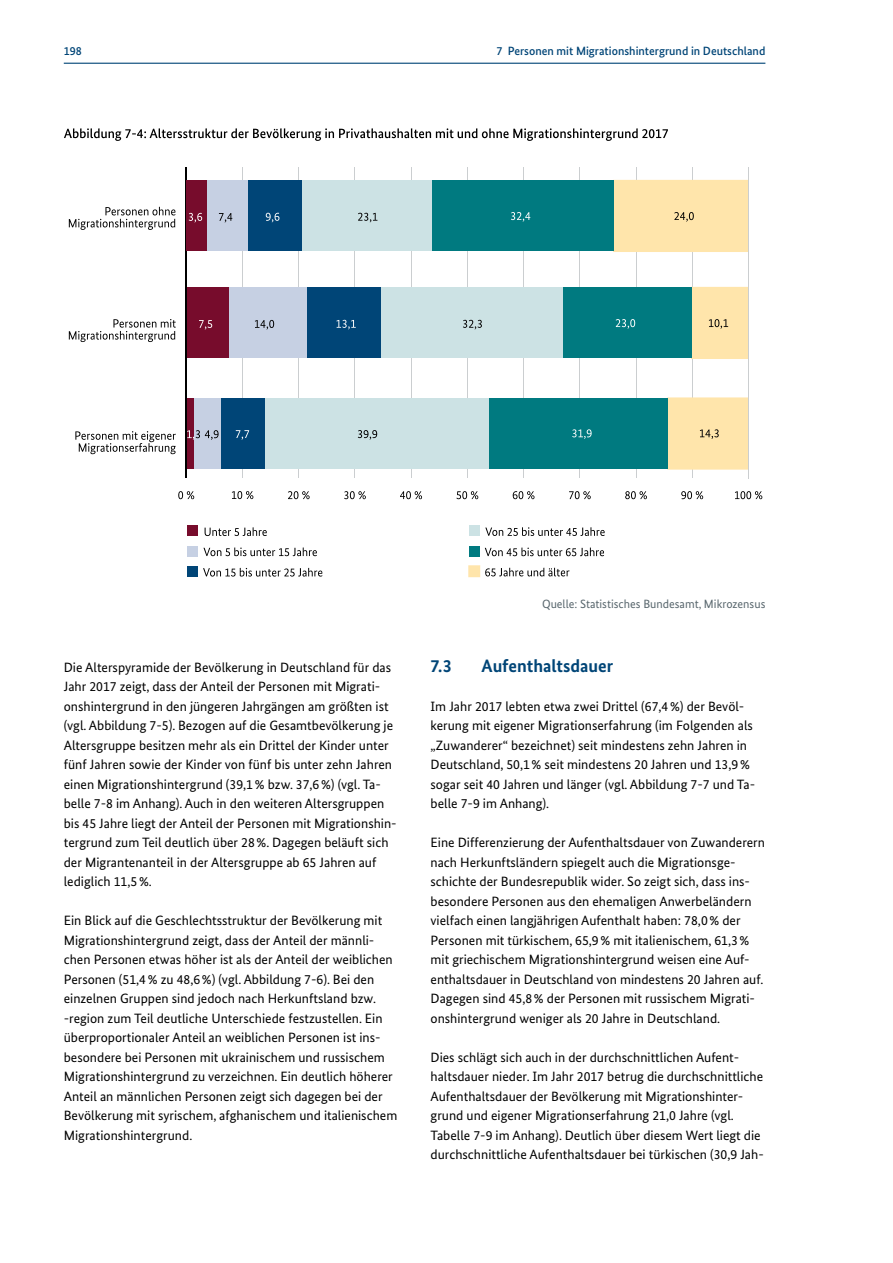
<style>
.page{position:relative;width:893px;height:1263px;background:#fff}
.page>*{position:absolute;margin:0;border:0;box-sizing:border-box;transform-origin:0 0}
.t1{font:700 18px "Bundes Sans";color:#004577}
.t2{font:13.5px/19.5px "Bundes Sans";color:#000}
.t3{font:500 12px "Bundes Sans";color:#004577}
.t4{font:12px "Bundes Sans";color:#58666d}
</style>
<div class="page">
<hr style="left:64px;top:63px;width:701px;height:1px;background:#004577">
<div style="left:469px;top:546px;width:10px;height:10px;background:#007a80"></div>
<svg style="left:485px;top:547px;width:119px;height:9px"></svg>
<svg style="left:468px;top:565px;width:101px;height:12px"></svg>
<div style="left:187px;top:525px;width:10px;height:11px;background:#770c2c"></div>
<svg style="left:205px;top:527px;width:62px;height:9px"></svg>
<div style="left:469px;top:525px;width:10px;height:11px;background:#cce2e4"></div>
<svg style="left:485px;top:527px;width:120px;height:9px"></svg>
<div style="left:187px;top:546px;width:10px;height:10px;background:#c6d0e3"></div>
<svg style="left:203px;top:547px;width:114px;height:9px"></svg>
<div style="left:187px;top:566px;width:10px;height:10px;background:#004577"></div>
<svg style="left:203px;top:568px;width:119px;height:9px"></svg>
<svg style="left:178px;top:491px;width:16px;height:8px"></svg>
<svg style="left:232px;top:491px;width:21px;height:8px"></svg>
<svg style="left:288px;top:491px;width:474px;height:8px"></svg>
<hr style="left:242px;top:167px;width:1px;height:311px;background:#cbced0">
<hr style="left:298px;top:167px;width:1px;height:311px;background:#cbced0">
<hr style="left:355px;top:167px;width:1px;height:311px;background:#cbced0">
<hr style="left:411px;top:167px;width:1px;height:311px;background:#cbced0">
<hr style="left:467px;top:167px;width:1px;height:311px;background:#cbced0">
<hr style="left:523px;top:167px;width:1px;height:311px;background:#cbced0">
<hr style="left:579px;top:167px;width:1px;height:311px;background:#cbced0">
<hr style="left:636px;top:167px;width:1px;height:311px;background:#cbced0">
<hr style="left:692px;top:167px;width:1px;height:311px;background:#cbced0">
<hr style="left:748px;top:167px;width:1px;height:311px;background:#cbced0">
<div style="left:489px;top:398px;width:179px;height:71px;background:#007a80"></div>
<div style="left:562px;top:288px;width:130px;height:70px;background:#007a80"></div>
<div style="left:264px;top:398px;width:225px;height:71px;background:#cce2e4"></div>
<div style="left:381px;top:288px;width:181px;height:70px;background:#cce2e4"></div>
<div style="left:221px;top:398px;width:43px;height:71px;background:#004577"></div>
<div style="left:307px;top:288px;width:74px;height:70px;background:#004577"></div>
<div style="left:194px;top:398px;width:27px;height:71px;background:#c6d0e3"></div>
<div style="left:228px;top:288px;width:79px;height:70px;background:#c6d0e3"></div>
<div style="left:186px;top:398px;width:8px;height:71px;background:#770c2c"></div>
<div style="left:186px;top:288px;width:42px;height:70px;background:#770c2c"></div>
<svg style="left:75px;top:431px;width:101px;height:23px"></svg>
<svg style="left:69px;top:319px;width:107px;height:23px"></svg>
<svg style="left:69px;top:207px;width:107px;height:23px"></svg>
<hr style="left:186px;top:167px;width:1px;height:311px;background:#000">
<svg style="left:187px;top:430px;width:32px;height:10px"></svg>
<svg style="left:236px;top:430px;width:13px;height:10px"></svg>
<svg style="left:358px;top:430px;width:19px;height:10px"></svg>
<svg style="left:572px;top:429px;width:20px;height:10px"></svg>
<div style="left:667px;top:397px;width:81px;height:73px;background:#ffe5ab"></div>
<svg style="left:199px;top:320px;width:13px;height:9px"></svg>
<svg style="left:255px;top:320px;width:19px;height:9px"></svg>
<svg style="left:336px;top:320px;width:20px;height:9px"></svg>
<svg style="left:463px;top:320px;width:19px;height:9px"></svg>
<svg style="left:616px;top:319px;width:19px;height:10px"></svg>
<div style="left:691px;top:287px;width:57px;height:72px;background:#ffe5ab"></div>
<div style="left:432px;top:181px;width:182px;height:70px;background:#007a80"></div>
<div style="left:302px;top:181px;width:130px;height:70px;background:#cce2e4"></div>
<div style="left:248px;top:181px;width:54px;height:70px;background:#004577"></div>
<div style="left:206px;top:181px;width:42px;height:70px;background:#c6d0e3"></div>
<div style="left:186px;top:181px;width:20px;height:70px;background:#770c2c"></div>
<svg style="left:189px;top:213px;width:13px;height:9px"></svg>
<svg style="left:219px;top:213px;width:13px;height:9px"></svg>
<svg style="left:266px;top:213px;width:13px;height:9px"></svg>
<svg style="left:358px;top:213px;width:19px;height:9px"></svg>
<svg style="left:511px;top:212px;width:19px;height:10px"></svg>
<div style="left:613px;top:180px;width:135px;height:72px;background:#ffe5ab"></div>
<hr style="left:748px;top:168px;width:1px;height:311px;background:#cbced0">
<svg style="left:64px;top:128px;width:604px;height:13px"></svg>
<p class="t3" style="left:64px;top:44px;width:19px">198</p>
<p class="t3" style="left:496px;top:43px;width:270px">7 Personen mit Migrationshintergrund in Deutschland</p>
<p class="t2" style="left:64px;top:657px;width:334px">Die Alterspyramide der Bevölkerung in Deutschland für das Jahr 2017 zeigt, dass der Anteil der Personen mit Migrati&shy;onshintergrund in den jüngeren Jahrgängen am größten ist (vgl. Abbildung 7-5). Bezogen auf die Gesamtbevölkerung je Altersgruppe besitzen mehr als ein Drittel der Kinder unter fünf Jahren sowie der Kinder von fünf bis unter zehn Jahren einen Migrationshintergrund (39,1 % bzw. 37,6 %) (vgl. Ta&shy;belle 7-8 im Anhang). Auch in den weiteren Altersgruppen bis 45 Jahre liegt der Anteil der Personen mit Migrationshin&shy;tergrund zum Teil deutlich über 28 %. Dagegen beläuft sich der Migrantenanteil in der Altersgruppe ab 65 Jahren auf lediglich 11,5 %.</p>
<p class="t2" style="left:64px;top:911px;width:335px">Ein Blick auf die Geschlechtsstruktur der Bevölkerung mit Migrationshintergrund zeigt, dass der Anteil der männli&shy;chen Personen etwas höher ist als der Anteil der weiblichen Personen (51,4 % zu 48,6 %) (vgl. Abbildung 7-6). Bei den einzelnen Gruppen sind jedoch nach Herkunftsland bzw. -region zum Teil deutliche Unterschiede festzustellen. Ein überproportionaler Anteil an weiblichen Personen ist ins&shy;besondere bei Personen mit ukrainischem und russischem Migrationshintergrund zu verzeichnen. Ein deutlich höherer Anteil an männlichen Personen zeigt sich dagegen bei der Bevölkerung mit syrischem, afghanischem und italienischem Migrationshintergrund.</p>
<p class="t4" style="left:542px;top:596px;width:225px">Quelle: Statistisches Bundesamt, Mikrozensus</p>
<h3 class="t1" style="left:431px;top:655px;width:23px">7.3</h3>
<h3 class="t1" style="left:482px;top:655px;width:133px">Aufenthaltsdauer</h3>
<p class="t2" style="left:431px;top:696px;width:326px">Im Jahr 2017 lebten etwa zwei Drittel (67,4 %) der Bevöl&shy;kerung mit eigener Migrationserfahrung (im Folgenden als „Zuwanderer“ bezeichnet) seit mindestens zehn Jahren in Deutschland, 50,1 % seit mindestens 20 Jahren und 13,9 % sogar seit 40 Jahren und länger (vgl. Abbildung 7-7 und Ta&shy;belle 7-9 im Anhang).</p>
<p class="t2" style="left:431px;top:833px;width:336px">Eine Differenzierung der Aufenthaltsdauer von Zuwanderern nach Herkunftsländern spiegelt auch die Migrationsge&shy;schichte der Bundesrepublik wider. So zeigt sich, dass ins&shy;besondere Personen aus den ehemaligen Anwerbeländern vielfach einen langjährigen Aufenthalt haben: 78,0 % der Personen mit türkischem, 65,9 % mit italienischem, 61,3 % mit griechischem Migrationshintergrund weisen eine Auf&shy;enthaltsdauer in Deutschland von mindestens 20 Jahren auf.<br>Dagegen sind 45,8 % der Personen mit russischem Migrati&shy;onshintergrund weniger als 20 Jahre in Deutschland.</p>
<p class="t2" style="left:431px;top:1047px;width:335px">Dies schlägt sich auch in der durchschnittlichen Aufent&shy;haltsdauer nieder. Im Jahr 2017 betrug die durchschnittliche Aufenthaltsdauer der Bevölkerung mit Migrationshinter&shy;grund und eigener Migrationserfahrung 21,0 Jahre (vgl.<br>Tabelle 7-9 im Anhang). Deutlich über diesem Wert liegt die durchschnittliche Aufenthaltsdauer bei türkischen (30,9 Jah-</p>
</div>
